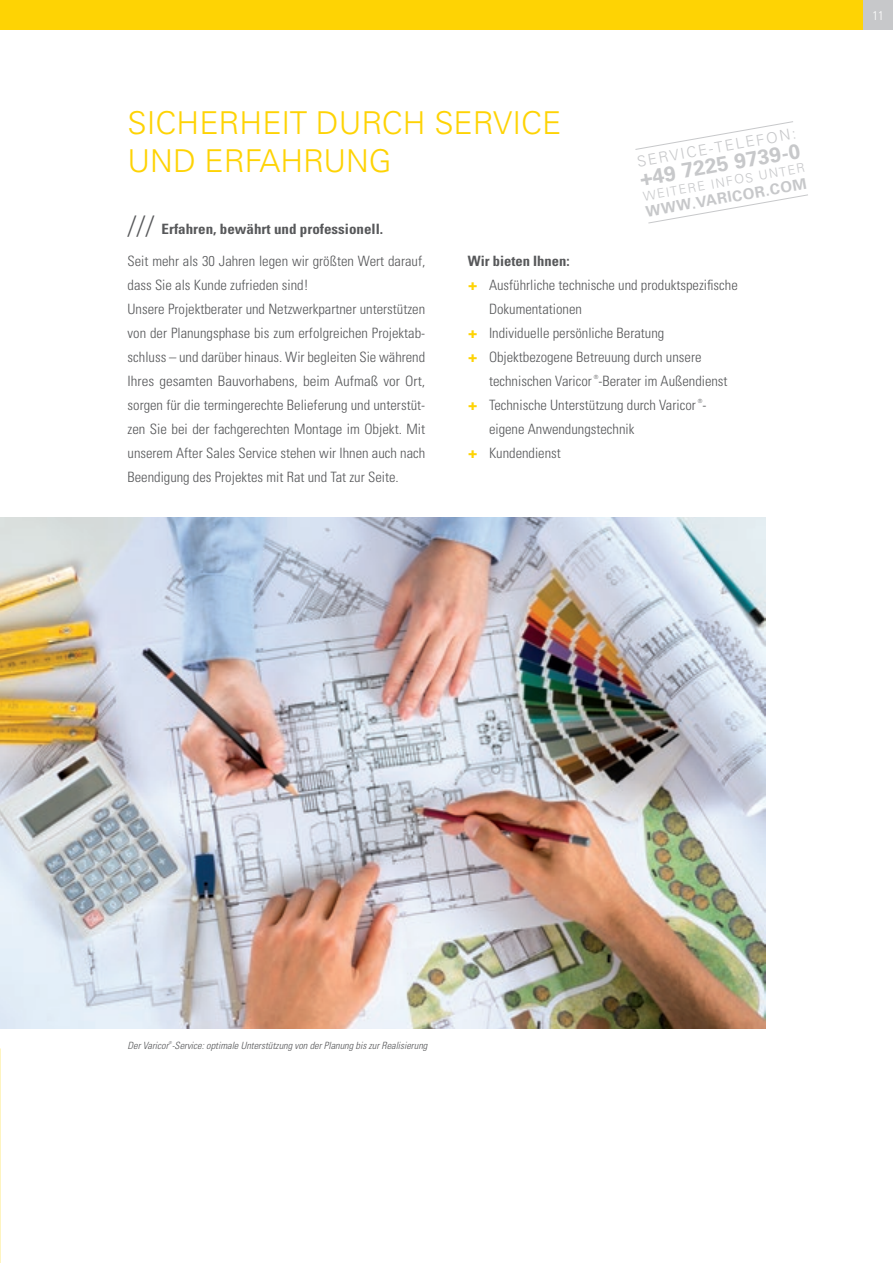
<style>
.page{position:relative;width:893px;height:1263px;background:#fff}
.page>*{position:absolute;margin:0;border:0;box-sizing:border-box;transform-origin:0 0}
.t1{font:300 31.5px/37.8px "Univers LT Std";color:#fed304}
.t2{font:700 21px "Univers LT Std";color:#c7c8ca}
.t3{font:300 15px "Univers LT Std";color:#c7c8ca}
.t4{font:700 15px "Univers LT Std";color:#c7c8ca}
.t5{font:300 condensed 14.25px/24px "Univers LT Std";color:#57585a}
.t6{font:700 condensed 14.25px "Univers LT Std";color:#57585a;scale:1.05 1}
.t7{font:700 condensed 14.25px "Univers LT Std";color:#57585a}
.t8{font:300 12.75px "Univers LT Std";color:#c7c8ca}
.t9{font:300 condensed 12.6px "Univers LT Std";color:#fff}
.t10{font:italic 300 condensed 10.05px "Univers LT Std";color:#57585a}
.t11{font:300 condensed 5.7px "Univers LT Std";color:#57585a}
.t12{font:italic 300 condensed 4.05px "Univers LT Std";color:#57585a}
.s1{font-weight:300;font-size:25.65px}
.s2{font-weight:900;font-stretch:normal;color:#fed304}
</style>
<div class="page">
<img style="left:0;top:518px;width:765px;height:510px">
<div style="left:0;top:0;width:893px;height:30px;background:#fed304"></div>
<svg style="left:648px;top:194px;width:160px;height:30px"></svg>
<svg style="left:635px;top:121px;width:158px;height:29px"></svg>
<div style="left:863px;top:0;width:30px;height:30px;background:#c7c8ca"></div>
<h1 class="t1" style="left:128px;top:104px;width:435px">SICHERHEIT DURCH SERVICE<br>UND ERFAHRUNG</h1>
<p class="t6" style="left:128px;top:220px;width:245px"><span class="s1">///</span> Erfahren, bewährt und professionell.</p>
<p class="t3" style="left:635px;top:152px;width:163px;rotate:-10deg">SERVICE-TELEFON:</p>
<h2 class="t2" style="left:638px;top:166px;width:164px;rotate:-10deg">+49 7225 9739-0</h2>
<p class="t8" style="left:642px;top:188px;width:166px;rotate:-10deg">WEITERE INFOS UNTER</p>
<p class="t4" style="left:644px;top:203px;width:164px;rotate:-10deg">WWW.VARICOR.COM</p>
<p class="t5" style="left:128px;top:249px;width:299px">Seit mehr als 30 Jahren legen wir größten Wert darauf, dass Sie als Kunde zufrieden sind!<br>Unsere Projektberater und Netzwerkpartner unterstützen von der Planungsphase bis zum erfolgreichen Projektab&shy;schluss – und darüber hinaus. Wir begleiten Sie während Ihres gesamten Bauvorhabens, beim Aufmaß vor Ort, sorgen für die termingerechte Belieferung und unterstüt&shy;zen Sie bei der fachgerechten Montage im Objekt. Mit unserem After Sales Service stehen wir Ihnen auch nach Beendigung des Projektes mit Rat und Tat zur Seite.</p>
<p class="t7" style="left:468px;top:252px;width:103px">Wir bieten Ihnen:</p>
<p class="t5" style="left:468px;top:273px;width:272px"><span class="s2">+</span> Ausführliche technische und produktspezifische</p>
<p class="t5" style="left:489px;top:297px;width:94px">Dokumentationen</p>
<p class="t5" style="left:468px;top:321px;width:198px"><span class="s2">+</span> Individuelle persönliche Beratung</p>
<p class="t5" style="left:468px;top:345px;width:235px"><span class="s2">+</span> Objektbezogene Betreuung durch unsere</p>
<p class="t5" style="left:489px;top:369px;width:104px">technischen Varicor</p>
<p class="t11" style="left:594px;top:374px;width:6px">®</p>
<p class="t5" style="left:468px;top:369px;width:261px;text-indent:131px">-Berater im Außendienst <span class="s2">+</span> Technische Unterstützung durch Varicor</p>
<p class="t11" style="left:698px;top:398px;width:6px">®</p>
<p class="t5" style="left:702px;top:393px;width:6px">-</p>
<p class="t5" style="left:468px;top:417px;width:168px;text-indent:21px">eigene Anwendungstechnik <span class="s2">+</span> Kundendienst</p>
<p class="t9" style="left:872px;top:8px;width:13px">11</p>
<p class="t12" style="left:168px;top:1040px;width:5px">®</p>
<p class="t10" style="left:128px;top:1039px;width:301px">Der Varicor -Service: optimale Unterstützung von der Planung bis zur Realisierung</p>
</div>
